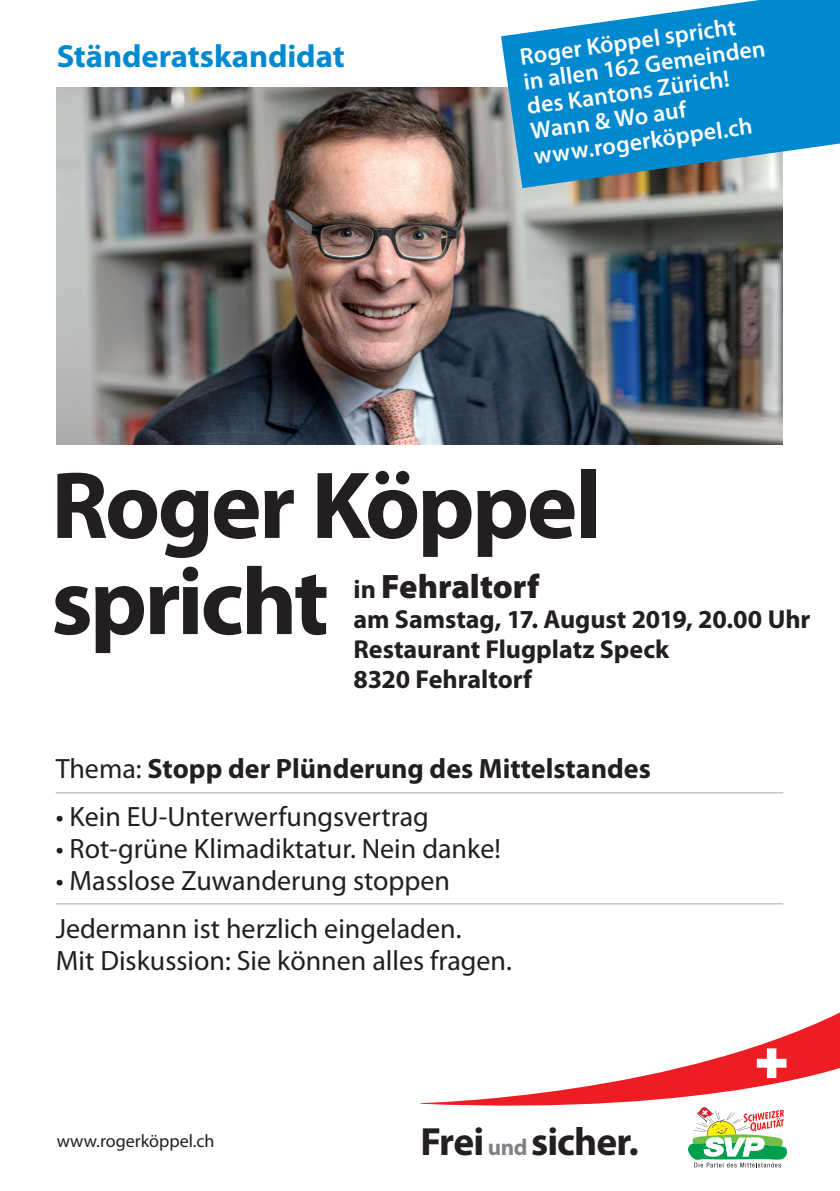
<style>
.page{position:relative;width:840px;height:1191px;background:#fff}
.page>*{position:absolute;margin:0;border:0;box-sizing:border-box;transform-origin:0 0}
.t1{font:700 96px/96px "Myriad Pro";letter-spacing:-.03em;color:#231f20}
.t2{font:700 39.4px "Myriad Pro";letter-spacing:-.025em;color:#231f20}
.t3{font:900 34px "Myriad Pro";color:#231f20}
.t4{font:700 32px "Myriad Pro";letter-spacing:-.005em;color:#0089cf}
.t5{font:28px/48px "Myriad Pro";color:#231f20}
.t6{font:700 28px "Myriad Pro";color:#231f20}
.t7{font:700 26px/30px "Myriad Pro";color:#231f20}
.t8{font:600 23.8px/25px "Myriad Pro";color:#fff}
.t9{font:18px "Myriad Pro";color:#231f20}
.s1{font-weight:700;font-size:26px}
.s2{font-weight:400}
.s3{font-size:23px;color:#808285}
</style>
<div class="page">
<svg style="left:688px;top:1116px;width:99px;height:51px"></svg>
<svg style="left:420px;top:1013px;width:419px;height:103px"></svg>
<svg style="left:756px;top:1048px;width:30px;height:30px"></svg>
<img style="left:57px;top:87px;width:725px;height:357px">
<svg style="left:500px;top:0;width:339px;height:188px;fill:#0089cf"></svg>
<hr style="left:56px;top:792px;width:726px;height:1px;background:#a8a9ad">
<hr style="left:56px;top:903px;width:726px;height:1px;background:#a8a9ad">
<p class="t4" style="left:57px;top:35px;width:289px">Ständeratskandidat</p>
<p class="t8" style="left:518px;top:44px;width:245px;rotate:-8deg">Roger Köppel spricht<br>in allen 162 Gemeinden des Kantons Zürich!<br>Wann &amp; Wo auf www.rogerköppel.ch</p>
<h1 class="t1" style="left:51px;top:454px;width:551px">Roger Köppel spricht</h1>
<p class="t3" style="left:353px;top:563px;width:187px"><span class="s1">in</span> Fehraltorf</p>
<p class="t7" style="left:353px;top:603px;width:458px">am Samstag, 17. August 2019, 20.00 Uhr<br>Restaurant Flugplatz Speck<br>8320 Fehraltorf</p>
<p class="t6" style="left:56px;top:750px;width:596px"><span class="s2">Thema:</span> Stopp der Plünderung des Mittelstandes</p>
<p class="t5" style="left:56px;top:792px;width:374px">• Kein EU-Unterwerfungsvertrag</p>
<p class="t5" style="left:56px;top:824px;width:446px">• Rot-grüne Klimadiktatur. Nein danke!</p>
<p class="t5" style="left:56px;top:856px;width:407px">• Masslose Zuwanderung stoppen<br>Jedermann ist herzlich eingeladen.</p>
<p class="t5" style="left:56px;top:936px;width:457px">Mit Diskussion: Sie können alles fragen.</p>
<p class="t9" style="left:57px;top:1130px;width:159px">www.rogerköppel.ch</p>
<h2 class="t2" style="left:420px;top:1116px;width:220px">Frei <span class="s3">und</span> sicher.</h2>
</div>
